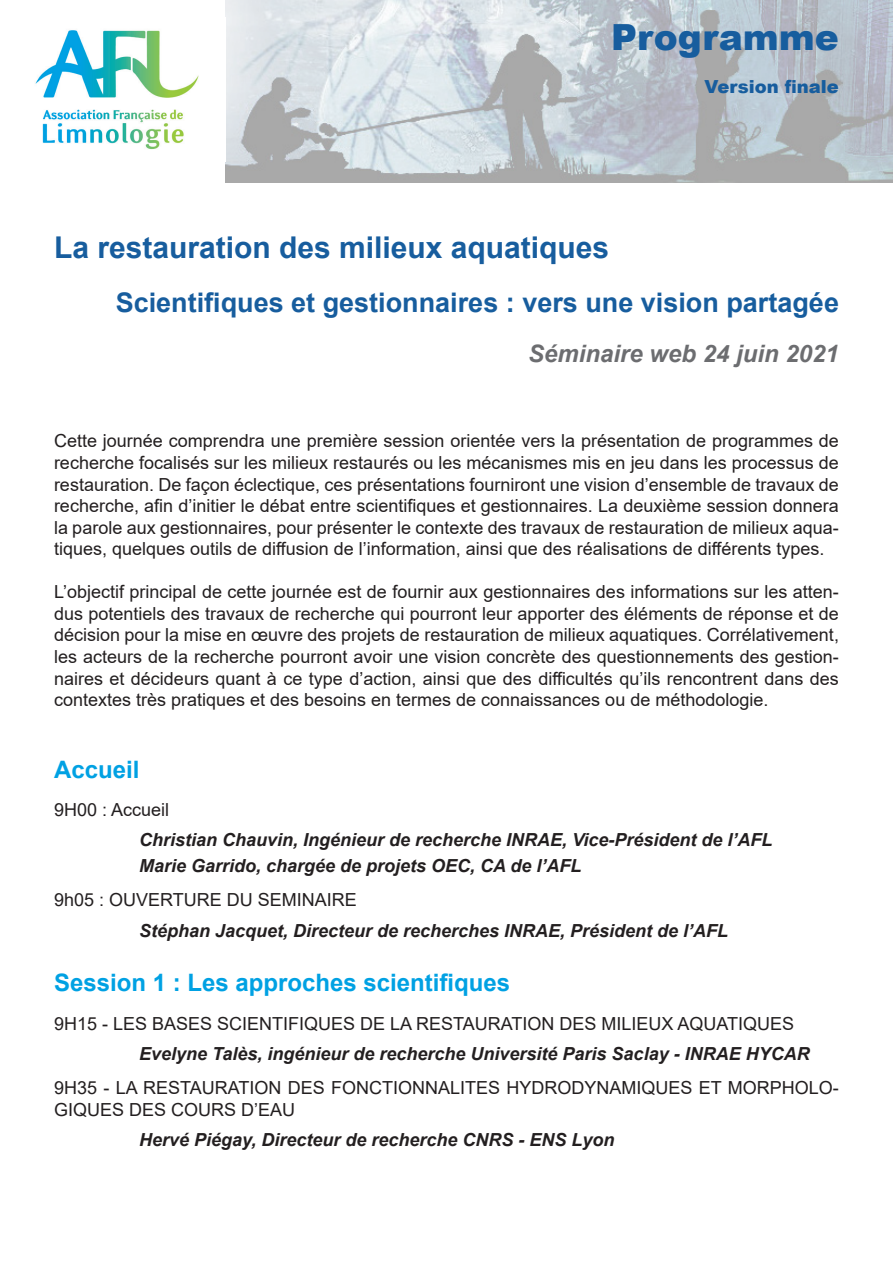
<style>
.page{position:relative;width:893px;height:1263px;background:#fff}
.page>*{position:absolute;margin:0;border:0;box-sizing:border-box;transform-origin:0 0}
.t1{font:900 36px "Arial";color:#175d9e}
.t2{font:700 30px "Arial";color:#175d9e}
.t3{font:700 27px "Arial";color:#175d9e}
.PROG-titres{font:700 24px "Arial";color:#00a1e3}
.t4{font:italic 700 24px "Arial";color:#6c6d70}
.PROG-_horaires{font:18px/21.6px "Arial";color:#231f20;text-align:justify}
.PROG-_intervenants{font:italic 700 18px "Arial";color:#231f20}
.t5{font:900 18px "Arial";color:#175d9e}
</style>
<div class="page">
<img style="left:225px;top:0;width:668px;height:183px">
<img style="left:35px;top:30px;width:164px;height:120px">
<p class="t1" style="left:611px;top:11px;width:229px">Programme</p>
<p class="t5" style="left:704px;top:74px;width:136px">Version finale</p>
<p class="t2" style="left:54px;top:226px;width:557px">La restauration des milieux aquatiques</p>
<p class="t3" style="left:116px;top:283px;width:725px">Scientifiques et gestionnaires : vers une vision partagée</p>
<p class="t4" style="left:528px;top:337px;width:312px">Séminaire web 24 juin 2021</p>
<p class="PROG-_horaires" style="left:54px;top:430px;width:786px">Cette journée comprendra une première session orientée vers la présentation de programmes de recherche focalisés sur les milieux restaurés ou les mécanismes mis en jeu dans les processus de restauration. De façon éclectique, ces présentations fourniront une vision d’ensemble de travaux de recherche, afin d’initier le débat entre scientifiques et gestionnaires. La deuxième session donnera la parole aux gestionnaires, pour présenter le contexte des travaux de restauration de milieux aqua&shy;tiques, quelques outils de diffusion de l’information, ainsi que des réalisations de différents types.</p>
<p class="PROG-_horaires" style="left:54px;top:581px;width:786px">L’objectif principal de cette journée est de fournir aux gestionnaires des informations sur les atten&shy;dus potentiels des travaux de recherche qui pourront leur apporter des éléments de réponse et de décision pour la mise en œuvre des projets de restauration de milieux aquatiques. Corrélativement, les acteurs de la recherche pourront avoir une vision concrète des questionnements des gestion&shy;naires et décideurs quant à ce type d’action, ainsi que des difficultés qu’ils rencontrent dans des contextes très pratiques et des besoins en termes de connaissances ou de méthodologie.</p>
<p class="PROG-titres" style="left:54px;top:752px;width:87px">Accueil</p>
<p class="PROG-_horaires" style="left:54px;top:799px;width:117px">9H00 : Accueil</p>
<p class="PROG-_intervenants" style="left:139px;top:828px;width:635px">Christian Chauvin, Ingénieur de recherche INRAE, Vice-Président de l’AFL</p>
<p class="PROG-_intervenants" style="left:139px;top:854px;width:444px">Marie Garrido, chargée de projets OEC, CA de l’AFL</p>
<p class="PROG-_horaires" style="left:54px;top:889px;width:304px">9h05 : OUVERTURE DU SEMINAIRE</p>
<p class="PROG-_intervenants" style="left:139px;top:918px;width:591px">Stéphan Jacquet, Directeur de recherches INRAE, Président de l’AFL</p>
<p class="PROG-titres" style="left:54px;top:965px;width:458px">Session 1 : Les approches scientifiques</p>
<p class="PROG-_horaires" style="left:54px;top:1012px;width:742px">9H15 - LES BASES SCIENTIFIQUES DE LA RESTAURATION DES MILIEUX AQUATIQUES</p>
<p class="PROG-_intervenants" style="left:139px;top:1041px;width:672px">Evelyne Talès, ingénieur de recherche Université Paris Saclay - INRAE HYCAR</p>
<p class="PROG-_horaires" style="left:54px;top:1077px;width:786px">9H35 - LA RESTAURATION DES FONCTIONNALITES HYDRODYNAMIQUES ET MORPHOLO-<br>GIQUES DES COURS D’EAU</p>
<p class="PROG-_intervenants" style="left:139px;top:1127px;width:477px">Hervé Piégay, Directeur de recherche CNRS - ENS Lyon</p>
</div>
